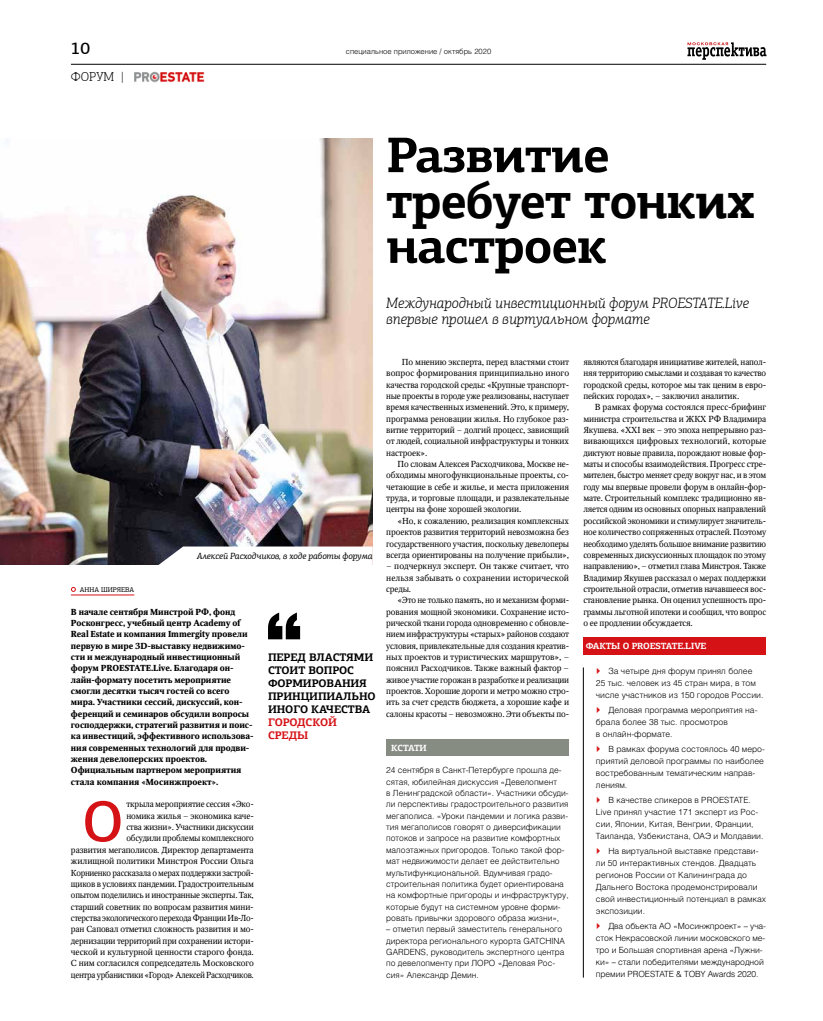
<style>
.page{position:relative;width:823px;height:1021px;background:#fff}
.page>*{position:absolute;margin:0;border:0;box-sizing:border-box;transform-origin:0 0}
.t1{font:500 58.3px "PF Agora Slab Pro";color:#d51317}
.t2{font:700 50px/45.4px "PF Agora Slab Pro";letter-spacing:-.02em;color:#000}
.t3{font:500 16.9px "PF Agora Slab Pro";color:#000}
.t4{font:italic 300 15px/16px "PF Agora Slab Pro";letter-spacing:-.01em;color:#000}
.t5{font:300 13px "PF Agora Slab Pro";color:#000}
.t6{font:700 11px/13px "PF Agora Slab Pro";letter-spacing:-.01em;color:#000}
.t7{font:700 11px/13px "PF Agora Slab Pro";letter-spacing:-.01em;color:#d51317}
.t8{font:italic 9px "PF Agora Slab Pro";letter-spacing:-.02em;color:#000}
.t9{font:700 9px "PF Agora Slab Pro";letter-spacing:-.02em;color:#fff}
.t10{font:8.7px/11.3px "Octava C";letter-spacing:-.015em;color:#000;text-align:justify}
.t11{font:700 8.7px/11.3px "Octava C";letter-spacing:-.01em;color:#000}
.t12{font:8.5px/12px "Helios Light C";color:#000}
.t13{font:300 7.5px "Helios";color:#000}
.t14{font:7px "PF Agora Slab Pro";color:#000}
.s1{font-family:"PF Agora Slab Pro";font-weight:300;font-style:italic;font-size:8.7px;color:#d51317}
</style>
<div class="page">
<svg style="left:687px;top:42px;width:79px;height:18px"></svg>
<hr style="left:71px;top:64px;width:694px;height:1px;background:#000">
<svg style="left:268px;top:612px;width:32px;height:27px"></svg>
<hr style="left:71px;top:594px;width:63px;height:1px;background:#d51317">
<svg style="left:71px;top:587px;width:5px;height:5px"></svg>
<img style="left:0;top:138px;width:372px;height:426px">
<div style="left:386px;top:739px;width:183px;height:16px;background:#878c83"></div>
<div style="left:583px;top:637px;width:182px;height:18px;background:#d51317"></div>
<img style="left:134px;top:71px;width:70px;height:12px">
<svg style="left:156px;top:546px;width:216px;height:19px"></svg>
<hr style="left:583px;top:667px;width:1px;height:310px;background:#000">
<h3 class="t3" style="left:71px;top:38px;width:21px">10</h3>
<p class="t13" style="left:346px;top:47px;width:147px">специальное приложение / октябрь 2020</p>
<h3 class="t5" style="left:71px;top:69px;width:54px">ФОРУМ |</h3>
<h2 class="t2" style="left:386px;top:132px;width:370px">Развитие требует тонких настроек</h2>
<h3 class="t4" style="left:386px;top:295px;width:364px">Международный инвестиционный форум PROESTATE.Live впервые прошел в виртуальном формате</h3>
<p class="t8" style="left:197px;top:550px;width:177px">Алексей Расходчиков, в ходе работы форума</p>
<p class="t14" style="left:80px;top:585px;width:56px">АННА ШИРЯЕВА</p>
<p class="t11" style="left:71px;top:606px;width:184px">В начале сентября Минстрой РФ, фонд Росконгресс, учебный центр Academy of Real Estate и компания Immergity провели первую в мире 3D-выставку недвижимо&shy;сти и международный инвестиционный форум PROESTATE.Live. Благодаря он&shy;лайн-формату посетить мероприятие смогли десятки тысяч гостей со всего мира. Участники сессий, дискуссий, кон&shy;ференций и семинаров обсудили вопросы господдержки, стратегий развития и поис&shy;ка инвестиций, эффективного использова&shy;ния современных технологий для продви&shy;жения девелоперских проектов.<br>Официальным партнером мероприятия стала компания «Мосинжпроект».</p>
<h1 class="t1" style="left:82px;top:785px;width:43px">О</h1>
<p class="t10" style="left:71px;top:799px;width:184px;text-align:right">ткрыла мероприятие сессия «Эко-<br>номика жилья – экономика каче-<br>ства жизни». Участники дискуссии<br>обсудили проблемы комплексного<br>развития мегаполисов. Директор департамента жилищной политики Минстроя России Ольга Корниенко рассказала о мерах поддержки застрой&shy;щиков в условиях пандемии. Градостроительным опытом поделились и иностранные эксперты. Так, старший советник по вопросам развития мини&shy;стерства экологического перехода Франции Ив-Ло&shy;ран Саповал отметил сложность развития и мо&shy;дернизации территорий при сохранении истори&shy;ческой и культурной ценности старого фонда.<br>С ним согласился сопредседатель Московского центра урбанистики «Город» Алексей Расходчиков.</p>
<p class="t6" style="left:268px;top:650px;width:109px">ПЕРЕД ВЛАСТЯМИ<br>СТОИТ ВОПРОС<br>ФОРМИРОВАНИЯ<br>ПРИНЦИПИАЛЬНО<br>ИНОГО КАЧЕСТВА</p>
<p class="t7" style="left:268px;top:715px;width:71px">ГОРОДСКОЙ<br>СРЕДЫ</p>
<p class="t10" style="left:386px;top:356px;width:184px;text-indent:16px">По мнению эксперта, перед властями стоит вопрос формирования принципиально иного качества городской среды: «Крупные транспорт&shy;ные проекты в городе уже реализованы, наступает время качественных изменений. Это, к примеру, программа реновации жилья. Но глубокое раз&shy;витие территорий – долгий процесс, зависящий от людей, социальной инфраструктуры и тонких настроек».</p>
<p class="t10" style="left:386px;top:458px;width:184px;text-indent:11px">По словам Алексея Расходчикова, Москве не&shy;обходимы многофункциональные проекты, со&shy;четающие в себе и жилье, и места приложения труда, и торговые площади, и развлекательные центры на фоне хорошей экологии.</p>
<p class="t10" style="left:386px;top:515px;width:184px;text-indent:11px">«Но, к сожалению, реализация комплексных проектов развития территорий невозможна без государственного участия, поскольку девелоперы всегда ориентированы на получение прибыли»,</p>
<p class="t10" style="left:386px;top:560px;width:184px">– подчеркнул эксперт. Он также считает, что нельзя забывать о сохранении исторической среды.</p>
<p class="t10" style="left:386px;top:594px;width:184px;text-indent:11px">«Это не только память, но и механизм форми&shy;рования мощной экономики. Сохранение исто&shy;рической ткани города одновременно с обновле&shy;нием инфраструктуры «старых» районов создают условия, привлекательные для создания креатив&shy;ных проектов и туристических маршрутов», – пояснил Расходчиков. Также важный фактор – живое участие горожан в разработке и реализации проектов. Хорошие дороги и метро можно стро&shy;ить за счет средств бюджета, а хорошие кафе и салоны красоты – невозможно. Эти объекты по-</p>
<p class="t9" style="left:391px;top:742px;width:37px">КСТАТИ</p>
<p class="t12" style="left:386px;top:764px;width:184px;line-height:11.3px">24 сентября в Санкт-Петербурге прошла де&shy;сятая, юбилейная дискуссия «Девелопмент<br>в Ленинградской области». Участники обсуди&shy;ли перспективы градостроительного развития мегаполиса. «Уроки пандемии и логика разви&shy;тия мегаполисов говорят о диверсификации потоков и запросе на развитие комфортных малоэтажных пригородов. Только такой фор&shy;мат недвижимости делает ее действительно мультифункциональной. Вдумчивая градо&shy;строительная политика будет ориентирована на комфортные пригороды и инфраструктуру, которые будут на системном уровне форми&shy;ровать привычки здорового образа жизни»,</p>
<p class="t12" style="left:386px;top:923px;width:180px;line-height:11.3px">– отметил первый заместитель генерального директора регионального курорта GATCHINA GARDENS, руководитель экспертного центра по девелопменту при ЛОРО «Деловая Рос&shy;сия» Александр Демин.</p>
<p class="t10" style="left:583px;top:356px;width:184px">являются благодаря инициативе жителей, напол&shy;няя территорию смыслами и создавая то качество городской среды, которое мы так ценим в евро&shy;пейских городах», – заключил аналитик.</p>
<p class="t10" style="left:583px;top:402px;width:184px;text-indent:11px">В рамках форума состоялся пресс-брифинг министра строительства и ЖКХ РФ Владимира Якушева. «XXI век – это эпоха непрерывно раз&shy;вивающихся цифровых технологий, которые диктуют новые правила, порождают новые фор&shy;маты и способы взаимодействия. Прогресс стре&shy;мителен, быстро меняет среду вокруг нас, и в этом году мы впервые провели форум в онлайн-фор&shy;мате. Строительный комплекс традиционно яв&shy;ляется одним из основных опорных направлений российской экономики и стимулирует значитель&shy;ное количество сопряженных отраслей. Поэтому необходимо уделять большое внимание развитию современных дискуссионных площадок по этому направлению», – отметил глава Минстроя. Также Владимир Якушев рассказал о мерах поддержки строительной отрасли, отметив начавшееся вос&shy;становление рынка. Он оценил успешность про&shy;граммы льготной ипотеки и сообщил, что вопрос о ее продлении обсуждается.</p>
<p class="t9" style="left:585px;top:639px;width:122px">ФАКТЫ О PROESTATE.LIVE</p>
<p class="t12" style="left:595px;top:665px;width:169px"><span class="s1">▶</span> За четыре дня форум принял более<br>25 тыс. человек из 45 стран мира, в том числе участников из 150 городов России.</p>
<p class="t12" style="left:595px;top:704px;width:163px"><span class="s1">▶</span> Деловая программа мероприятия на&shy;брала более 38 тыс. просмотров<br>в онлайн-формате.</p>
<p class="t12" style="left:595px;top:742px;width:170px"><span class="s1">▶</span> В рамках форума состоялось 40 меро&shy;приятий деловой программы по наиболее востребованным тематическим направ&shy;лениям.</p>
<p class="t12" style="left:595px;top:793px;width:169px"><span class="s1">▶</span> В качестве спикеров в PROESTATE.<br>Live принял участие 171 эксперт из Рос&shy;сии, Японии, Китая, Венгрии, Франции, Таиланда, Узбекистана, ОАЭ и Молдавии.</p>
<p class="t12" style="left:595px;top:844px;width:171px"><span class="s1">▶</span> На виртуальной выставке представи&shy;ли 50 интерактивных стендов. Двадцать регионов России от Калининграда до Дальнего Востока продемонстрировали свой инвестиционный потенциал в рамках экспозиции.</p>
<p class="t12" style="left:595px;top:919px;width:171px"><span class="s1">▶</span> Два объекта АО «Мосинжпроект» – уча&shy;сток Некрасовской линии московского ме&shy;тро и Большая спортивная арена «Лужни&shy;ки» – стали победителями международной премии PROESTATE &amp; TOBY Awards 2020.</p>
</div>
